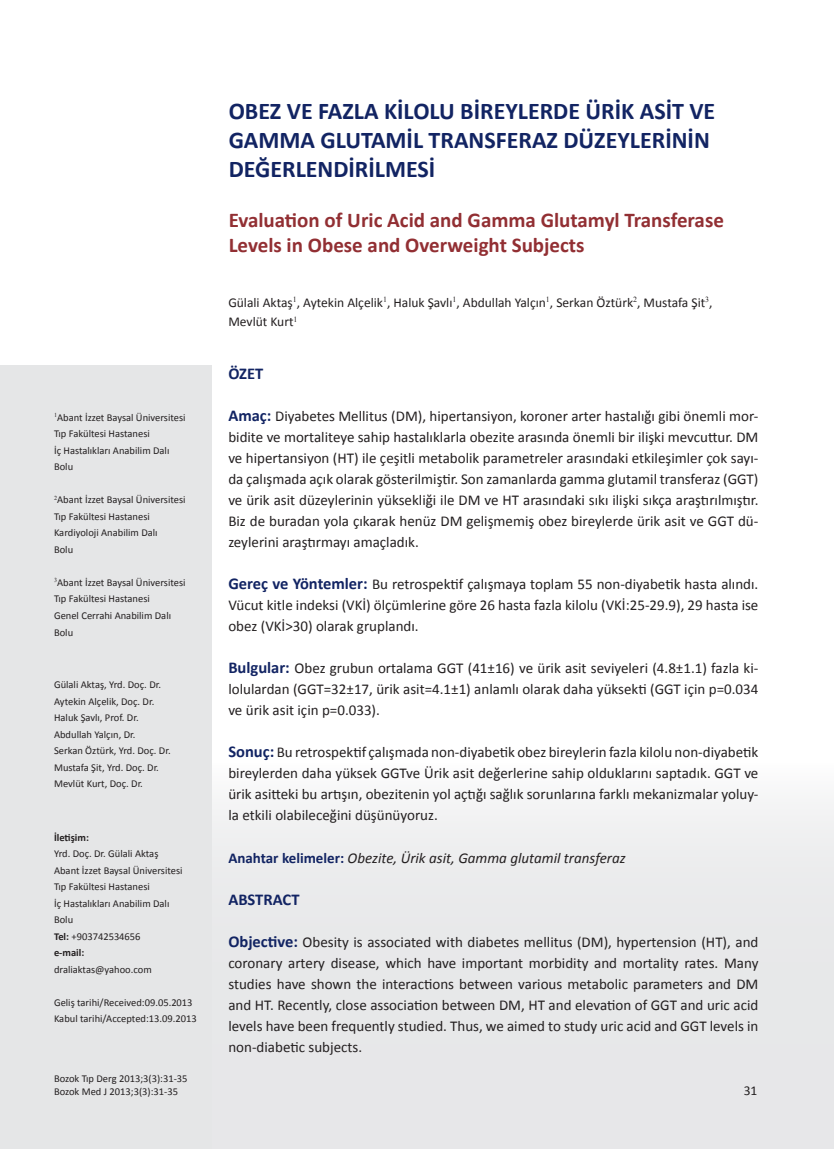
<style>
.page{position:relative;width:834px;height:1149px;background:#fff}
.page>*{position:absolute;margin:0;border:0;box-sizing:border-box;transform-origin:0 0}
.t1{font:700 24px/28.8px "Calibri";color:#122463}
.t2{font:700 21px/25.2px "Calibri";color:#922f33}
.t3{font:700 16.5px "Calibri";color:#122463}
.t4{font:15px/21px "Calibri";color:#231f20;text-align:justify}
.t5{font:italic 15px "Calibri";color:#231f20}
.t6{font:13.5px "Calibri";color:#231f20}
.t7{font:10.5px/16.5px "Calibri";color:#231f20}
.t8{font:700 10.5px "Calibri";color:#231f20}
.s1{font-weight:700}
.s2{font-weight:700;font-size:16.5px;color:#122463}
.s3{font-weight:700;font-style:normal;color:#122463}
</style>
<div class="page">
<div style="left:212px;top:763px;width:621px;height:385px;background:linear-gradient(to bottom,#f3f4f4,#e3e3e5)"></div>
<div style="left:0;top:365px;width:212px;height:783px;background:#e5e6e7"></div>
<p class="t7" style="left:54px;top:408px;width:133px"><sup>1</sup>Abant İzzet Baysal Üniversitesi</p>
<p class="t7" style="left:54px;top:425px;width:97px">Tıp Fakültesi Hastanesi</p>
<p class="t7" style="left:54px;top:441px;width:117px">İç Hastalıkları Anabilim Dalı</p>
<p class="t7" style="left:54px;top:458px;width:21px">Bolu</p>
<p class="t7" style="left:54px;top:491px;width:133px"><sup>2</sup>Abant İzzet Baysal Üniversitesi</p>
<p class="t7" style="left:54px;top:507px;width:97px">Tıp Fakültesi Hastanesi</p>
<p class="t7" style="left:54px;top:524px;width:105px">Kardiyoloji Anabilim Dalı</p>
<p class="t7" style="left:54px;top:540px;width:21px">Bolu</p>
<p class="t7" style="left:54px;top:573px;width:133px"><sup>3</sup>Abant İzzet Baysal Üniversitesi</p>
<p class="t7" style="left:54px;top:590px;width:97px">Tıp Fakültesi Hastanesi</p>
<p class="t7" style="left:54px;top:606px;width:119px">Genel Cerrahi Anabilim Dalı</p>
<p class="t7" style="left:54px;top:623px;width:21px">Bolu</p>
<p class="t7" style="left:54px;top:675px;width:108px">Gülali Aktaş, Yrd. Doç. Dr.</p>
<p class="t7" style="left:54px;top:692px;width:102px">Aytekin Alçelik, Doç. Dr.</p>
<p class="t7" style="left:54px;top:708px;width:86px">Haluk Şavlı, Prof. Dr.</p>
<p class="t7" style="left:54px;top:725px;width:83px">Abdullah Yalçın, Dr.</p>
<p class="t7" style="left:54px;top:741px;width:118px">Serkan Öztürk, Yrd. Doç. Dr.</p>
<p class="t7" style="left:54px;top:758px;width:106px">Mustafa Şit, Yrd. Doç. Dr.</p>
<p class="t7" style="left:54px;top:774px;width:90px">Mevlüt Kurt, Doç. Dr.</p>
<p class="t8" style="left:54px;top:830px;width:36px">İletişim:</p>
<p class="t7" style="left:54px;top:844px;width:106px">Yrd. Doç. Dr. Gülali Aktaş</p>
<p class="t7" style="left:54px;top:861px;width:130px">Abant İzzet Baysal Üniversitesi</p>
<p class="t7" style="left:54px;top:877px;width:97px">Tıp Fakültesi Hastanesi</p>
<p class="t7" style="left:54px;top:894px;width:117px">İç Hastalıkları Anabilim Dalı</p>
<p class="t7" style="left:54px;top:910px;width:21px">Bolu</p>
<p class="t7" style="left:54px;top:927px;width:88px"><span class="s1">Tel:</span> +903742534656</p>
<p class="t8" style="left:54px;top:946px;width:32px">e-mail:</p>
<p class="t7" style="left:54px;top:960px;width:99px">draliaktas@yahoo.com</p>
<p class="t7" style="left:54px;top:993px;width:144px">Geliş tarihi/Received:09.05.2013<br>Kabul tarihi/Accepted:13.09.2013</p>
<p class="t7" style="left:54px;top:1069px;width:135px">Bozok Tıp Derg 2013;3(3):31-35</p>
<p class="t7" style="left:54px;top:1082px;width:125px">Bozok Med J 2013;3(3):31-35</p>
<p class="t1" style="left:229px;top:95px;width:488px">OBEZ VE FAZLA KİLOLU BİREYLERDE ÜRİK ASİT VE<br>GAMMA GLUTAMİL TRANSFERAZ DÜZEYLERİNİN<br>DEĞERLENDİRİLMESİ</p>
<p class="t2" style="left:229px;top:206px;width:496px">Evaluation of Uric Acid and Gamma Glutamyl Transferase<br>Levels in Obese and Overweight Subjects</p>
<p class="t6" style="left:228px;top:294px;width:485px">Gülali Aktaş<sup>1</sup>, Aytekin Alçelik<sup>1</sup>, Haluk Şavlı<sup>1</sup>, Abdullah Yalçın<sup>1</sup>, Serkan Öztürk<sup>2</sup>, Mustafa Şit<sup>3</sup>,</p>
<p class="t6" style="left:228px;top:313px;width:71px">Mevlüt Kurt<sup>1</sup></p>
<p class="t3" style="left:228px;top:363px;width:36px">ÖZET</p>
<p class="t4" style="left:228px;top:405px;width:531px"><span class="s2">Amaç:</span> Diyabetes Mellitus (DM), hipertansiyon, koroner arter hastalığı gibi önemli mor&shy;bidite ve mortaliteye sahip hastalıklarla obezite arasında önemli bir ilişki mevcuttur. DM ve hipertansiyon (HT) ile çeşitli metabolik parametreler arasındaki etkileşimler çok sayı&shy;da çalışmada açık olarak gösterilmiştir. Son zamanlarda gamma glutamil transferaz (GGT) ve ürik asit düzeylerinin yüksekliği ile DM ve HT arasındaki sıkı ilişki sıkça araştırılmıştır.<br>Biz de buradan yola çıkarak henüz DM gelişmemiş obez bireylerde ürik asit ve GGT dü&shy;zeylerini araştırmayı amaçladık.</p>
<p class="t4" style="left:228px;top:573px;width:531px"><span class="s2">Gereç ve Yöntemler:</span> Bu retrospektif çalışmaya toplam 55 non-diyabetik hasta alındı.<br>Vücut kitle indeksi (VKİ) ölçümlerine göre 26 hasta fazla kilolu (VKİ:25-29.9), 29 hasta ise obez (VKİ&gt;30) olarak gruplandı.</p>
<p class="t4" style="left:228px;top:657px;width:531px"><span class="s2">Bulgular:</span> Obez grubun ortalama GGT (41±16) ve ürik asit seviyeleri (4.8±1.1) fazla ki&shy;lolulardan (GGT=32±17, ürik asit=4.1±1) anlamlı olarak daha yüksekti (GGT için p=0.034 ve ürik asit için p=0.033).</p>
<p class="t4" style="left:228px;top:741px;width:531px"><span class="s2">Sonuç:</span> Bu retrospektif çalışmada non-diyabetik obez bireylerin fazla kilolu non-diyabetik bireylerden daha yüksek GGTve Ürik asit değerlerine sahip olduklarını saptadık. GGT ve ürik asitteki bu artışın, obezitenin yol açtığı sağlık sorunlarına farklı mekanizmalar yoluy&shy;la etkili olabileceğini düşünüyoruz.</p>
<p class="t5" style="left:228px;top:848px;width:399px"><span class="s3">Anahtar kelimeler:</span> Obezite, Ürik asit, Gamma glutamil transferaz</p>
<p class="t3" style="left:228px;top:888px;width:73px">ABSTRACT</p>
<p class="t4" style="left:228px;top:930px;width:531px"><span class="s2">Objective:</span> Obesity is associated with diabetes mellitus (DM), hypertension (HT), and coronary artery disease, which have important morbidity and mortality rates. Many studies have shown the interactions between various metabolic parameters and DM and HT. Recently, close association between DM, HT and elevation of GGT and uric acid levels have been frequently studied. Thus, we aimed to study uric acid and GGT levels in non-diabetic subjects.</p>
<p class="t6" style="left:743px;top:1081px;width:15px">31</p>
</div>
